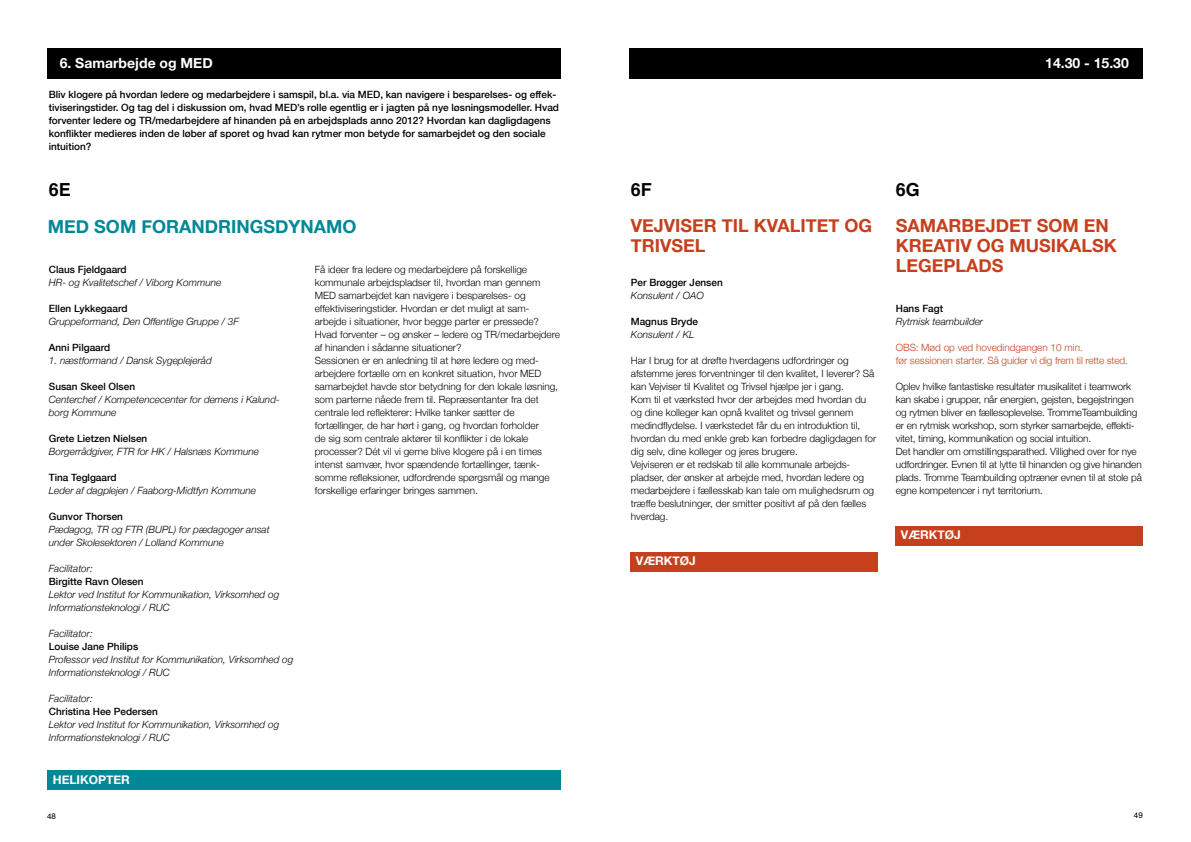
<style>
.page{position:relative;width:1191px;height:842px;background:#fff}
.page>*{position:absolute;margin:0;border:0;box-sizing:border-box;transform-origin:0 0}
.t1{font:700 18px "Helvetica Neue";color:#c6401d}
.t2{font:700 18px "Helvetica Neue";color:#008896}
.t3{font:700 18px "Helvetica";color:#000}
.t4{font:700 14px "Helvetica Neue";color:#fff}
.t5{font:700 12px "Helvetica Neue";color:#fff}
.t6{font:300 10px/13px "Helvetica Neue";color:#000}
.t7{font:italic 300 10px/13px "Helvetica Neue";color:#000}
.t8{font:500 10px/13px "Helvetica Neue";color:#000}
.t9{font:300 10px/13px "Helvetica Neue";color:#c6401d}
.t10{font:8px "Helvetica";color:#000}
</style>
<div class="page">
<div style="left:629px;top:48px;width:513px;height:31px;background:#000"></div>
<div style="left:896px;top:526px;width:247px;height:19px;background:#c6401d"></div>
<div style="left:47px;top:48px;width:514px;height:31px;background:#000"></div>
<div style="left:631px;top:552px;width:247px;height:19px;background:#c6401d"></div>
<div style="left:48px;top:770px;width:513px;height:20px;background:#008896"></div>
<h2 class="t4" style="left:60px;top:54px;width:144px">6. SAMARBEJDE OG MED</h2>
<h2 class="t4" style="left:1045px;top:55px;width:85px">14.30 - 15.30</h2>
<p class="t8" style="left:49px;top:88px;width:512px">Bliv klogere på hvordan ledere og medarbejdere i samspil, bl.a. via MED, kan navigere i besparelses- og effek&shy;tiviseringstider. Og tag del i diskussion om, hvad MED’s rolle egentlig er i jagten på nye løsningsmodeller. Hvad forventer ledere og TR/medarbejdere af hinanden på en arbejdsplads anno 2012? Hvordan kan dagligdagens konflikter medieres inden de løber af sporet og hvad kan rytmer mon betyde for samarbejdet og den sociale intuition?</p>
<h1 class="t3" style="left:49px;top:175px;width:24px">6E</h1>
<h1 class="t2" style="left:48px;top:215px;width:310px">MED SOM FORANDRINGSDYNAMO</h1>
<p class="t8" style="left:49px;top:263px;width:79px">Claus Fjeldgaard</p>
<p class="t7" style="left:49px;top:276px;width:174px">HR- og Kvalitetschef / Viborg Kommune</p>
<p class="t8" style="left:49px;top:302px;width:80px">Ellen Lykkegaard</p>
<p class="t7" style="left:49px;top:315px;width:191px">Gruppeformand, Den Offentlige Gruppe / 3F</p>
<p class="t8" style="left:49px;top:341px;width:63px">Anni Pilgaard</p>
<p class="t7" style="left:49px;top:354px;width:164px">1. næstformand / Dansk Sygeplejeråd</p>
<p class="t8" style="left:49px;top:380px;width:88px">Susan Skeel Olsen</p>
<p class="t7" style="left:49px;top:393px;width:232px">Centerchef / Kompetencecenter for demens i Kalund&shy;borg Kommune</p>
<p class="t8" style="left:49px;top:432px;width:100px">Grete Lietzen Nielsen</p>
<p class="t7" style="left:49px;top:445px;width:212px">Borgerrådgiver, FTR for HK / Halsnæs Kommune</p>
<p class="t8" style="left:49px;top:471px;width:69px">Tina Teglgaard</p>
<p class="t7" style="left:49px;top:484px;width:209px">Leder af dagplejen / Faaborg-Midtfyn Kommune</p>
<p class="t8" style="left:49px;top:510px;width:76px">Gunvor Thorsen</p>
<p class="t7" style="left:49px;top:523px;width:222px">Pædagog, TR og FTR (BUPL) for pædagoger ansat under Skolesektoren / Lolland Kommune</p>
<p class="t7" style="left:49px;top:562px;width:45px">Facilitator:</p>
<p class="t8" style="left:49px;top:575px;width:96px">Birgitte Ravn Olesen</p>
<p class="t7" style="left:49px;top:588px;width:232px">Lektor ved Institut for Kommunikation, Virksomhed og<br>Informationsteknologi / RUC</p>
<p class="t7" style="left:49px;top:627px;width:45px">Facilitator:</p>
<p class="t8" style="left:49px;top:640px;width:91px">Louise Jane Philips</p>
<p class="t7" style="left:49px;top:653px;width:246px">Professor ved Institut for Kommunikation, Virksomhed og<br>Informationsteknologi / RUC</p>
<p class="t7" style="left:49px;top:692px;width:45px">Facilitator:</p>
<p class="t8" style="left:49px;top:705px;width:110px">Christina Hee Pedersen</p>
<p class="t7" style="left:49px;top:718px;width:232px">Lektor ved Institut for Kommunikation, Virksomhed og<br>Informationsteknologi / RUC</p>
<p class="t5" style="left:53px;top:772px;width:9px">HELIKO</p>
<p class="t5" style="left:98px;top:772px;width:17px">PTER</p>
<p class="t6" style="left:315px;top:263px;width:247px">Få ideer fra ledere og medarbejdere på forskellige kommunale arbejdspladser til, hvordan man gennem MED samarbejdet kan navigere i besparelses- og effektiviseringstider. Hvordan er det muligt at sam&shy;arbejde i situationer, hvor begge parter er pressede?<br>Hvad forventer – og ønsker – ledere og TR/medarbejdere af hinanden i sådanne situationer?<br>Sessionen er en anledning til at høre ledere og med&shy;arbejdere fortælle om en konkret situation, hvor MED samarbejdet havde stor betydning for den lokale løsning, som parterne nåede frem til. Repræsentanter fra det centrale led reflekterer: Hvilke tanker sætter de fortællinger, de har hørt i gang, og hvordan forholder<br>de sig som centrale aktører til konflikter i de lokale processer? Dét vil vi gerne blive klogere på i en times intenst samvær, hvor spændende fortællinger, tænk&shy;somme refleksioner, udfordrende spørgsmål og mange forskellige erfaringer bringes sammen.</p>
<h1 class="t3" style="left:631px;top:175px;width:23px">6F</h1>
<h1 class="t1" style="left:631px;top:215px;width:12px">VEJVISER</h1>
<h1 class="t1" style="left:722px;top:215px;width:10px">TIL</h1>
<h1 class="t1" style="left:754px;top:215px;width:12px">KVALITET</h1>
<h1 class="t1" style="left:844px;top:215px;width:14px">OG</h1>
<h1 class="t1" style="left:631px;top:235px;width:12px">TRIVSEL</h1>
<p class="t8" style="left:631px;top:276px;width:93px">Per Brøgger Jensen</p>
<p class="t7" style="left:631px;top:289px;width:74px">Konsulent / OAO</p>
<p class="t8" style="left:631px;top:315px;width:69px">Magnus Bryde</p>
<p class="t7" style="left:631px;top:328px;width:65px">Konsulent / KL</p>
<p class="t6" style="left:631px;top:354px;width:247px">Har I brug for at drøfte hverdagens udfordringer og afstemme jeres forventninger til den kvalitet, I leverer? Så kan Vejviser til Kvalitet og Trivsel hjælpe jer i gang.<br>Kom til et værksted hvor der arbejdes med hvordan du og dine kolleger kan opnå kvalitet og trivsel gennem medindflydelse. I værkstedet får du en introduktion til, hvordan du med enkle greb kan forbedre dagligdagen for dig selv, dine kolleger og jeres brugere.<br>Vejviseren er et redskab til alle kommunale arbejds&shy;pladser, der ønsker at arbejde med, hvordan ledere og medarbejdere i fællesskab kan tale om mulighedsrum og træffe beslutninger, der smitter positivt af på den fælles hverdag.</p>
<p class="t5" style="left:636px;top:554px;width:61px">VÆRKTØJ</p>
<h1 class="t3" style="left:896px;top:175px;width:26px">6G</h1>
<h1 class="t1" style="left:896px;top:215px;width:54px">SAMARBEJDET</h1>
<h1 class="t1" style="left:1037px;top:215px;width:60px">SO M EN</h1>
<h1 class="t1" style="left:896px;top:235px;width:12px">KREATIV</h1>
<h1 class="t1" style="left:976px;top:235px;width:62px">OG MUSIKALSK</h1>
<h1 class="t1" style="left:896px;top:255px;width:13px">LEGE</h1>
<h1 class="t1" style="left:943px;top:255px;width:25px">PLADS</h1>
<p class="t8" style="left:896px;top:302px;width:49px">Hans Fagt</p>
<p class="t7" style="left:896px;top:315px;width:89px">Rytmisk teambuilder</p>
<p class="t9" style="left:896px;top:341px;width:234px">OBS: Mød op ved hovedindgangen 10 min.<br>før sessionen starter. Så guider vi dig frem til rette sted.</p>
<p class="t6" style="left:896px;top:380px;width:247px">Oplev hvilke fantastiske resultater musikalitet i teamwork kan skabe i grupper, når energien, gejsten, begejstringen og rytmen bliver en fællesoplevelse. TrommeTeambuilding er en rytmisk workshop, som styrker samarbejde, effekti&shy;vitet, timing, kommunikation og social intuition.<br>Det handler om omstillingsparathed. Villighed over for nye udfordringer. Evnen til at lytte til hinanden og give hinanden plads. Tromme Teambuilding optræner evnen til at stole på egne kompetencer i nyt territorium.</p>
<p class="t5" style="left:900px;top:528px;width:62px">VÆRKTØJ</p>
<p class="t10" style="left:47px;top:810px;width:10px">48</p>
<p class="t10" style="left:1133px;top:809px;width:10px">49</p>
</div>
